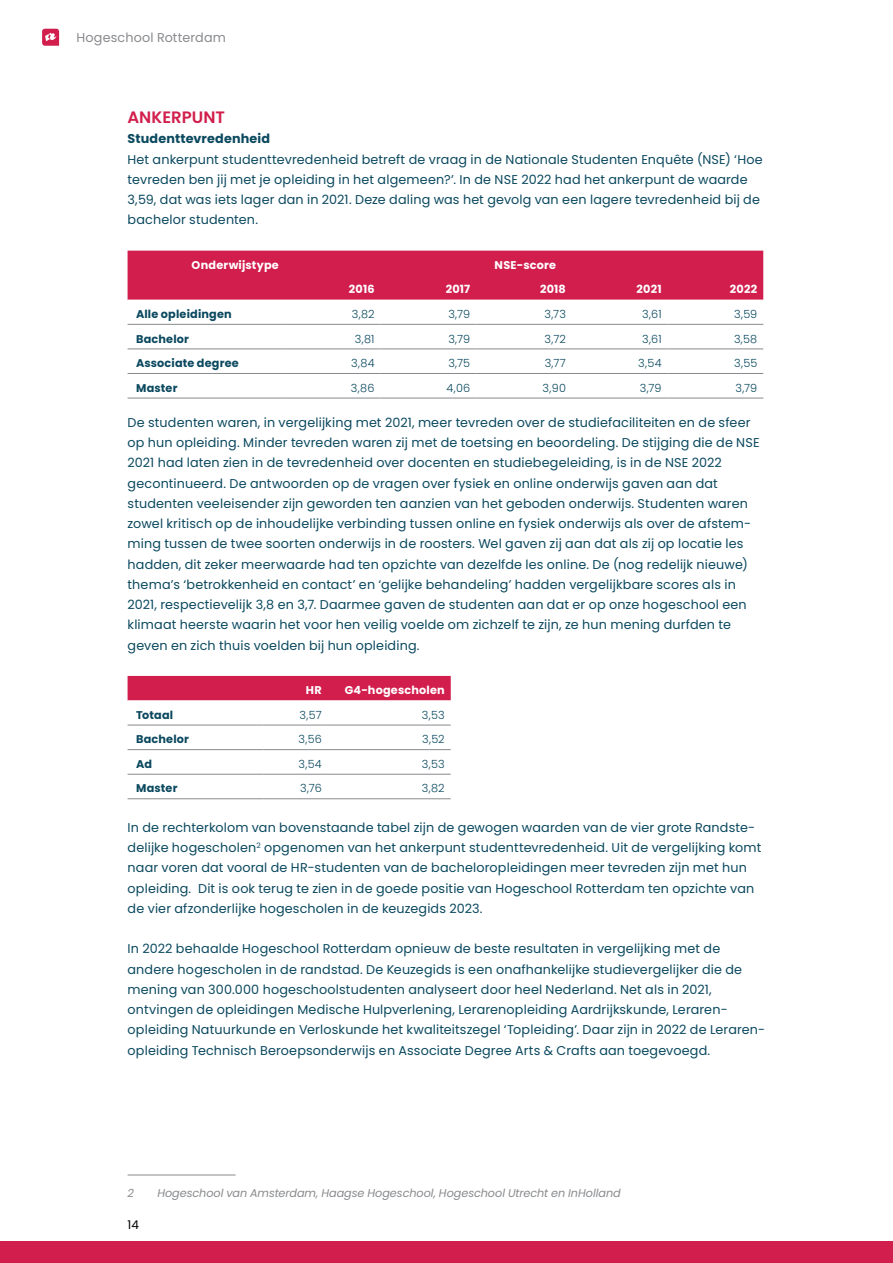
<style>
.page{position:relative;width:893px;height:1263px;background:#fff}
.page>*{position:absolute;margin:0;border:0;box-sizing:border-box;transform-origin:0 0}
.Kopje_rood_12pt{font:600 16.5px "Poppins";letter-spacing:-.005em;color:#d11e4d}
.Platte_tekst_poppins{font:12.75px/20.2px "Poppins";letter-spacing:.01em;color:#0b495f}
.t1{font:12.75px "Poppins";letter-spacing:.015em;color:#888a8d}
.Tussenkopje_vet_rood{font:700 12.75px "Poppins";letter-spacing:.01em;color:#0b495f}
.t2{font:12px "Poppins";color:#000}
.Tabel_brood{font:300 11.25px "Poppins";letter-spacing:.005em;color:#0b495f}
.Bijschriften_en_bron{font:italic 11.25px "Poppins";letter-spacing:-.005em;color:#888a8d}
.Tabel_brood-2{font:700 11.25px "Poppins";letter-spacing:.015em;color:#0b495f}
.Tabel_kop{font:700 11.25px "Poppins";letter-spacing:.015em;color:#fff}
</style>
<div class="page">
<svg style="left:42px;top:29px;width:17px;height:17px"></svg>
<div style="left:128px;top:251px;width:635px;height:49px;background:#d11e4d"></div>
<svg style="left:128px;top:323px;width:635px;height:75px"></svg>
<hr style="left:128px;top:324px;width:157px;height:1px;background:#888a8d">
<hr style="left:285px;top:324px;width:96px;height:1px;background:#888a8d">
<hr style="left:381px;top:324px;width:95px;height:1px;background:#888a8d">
<hr style="left:476px;top:324px;width:96px;height:1px;background:#888a8d">
<hr style="left:572px;top:324px;width:96px;height:1px;background:#888a8d">
<hr style="left:668px;top:324px;width:95px;height:1px;background:#888a8d">
<hr style="left:128px;top:348px;width:157px;height:1px;background:#888a8d">
<hr style="left:285px;top:348px;width:96px;height:1px;background:#888a8d">
<hr style="left:381px;top:348px;width:95px;height:1px;background:#888a8d">
<hr style="left:476px;top:348px;width:96px;height:1px;background:#888a8d">
<hr style="left:572px;top:348px;width:96px;height:1px;background:#888a8d">
<hr style="left:668px;top:348px;width:95px;height:1px;background:#888a8d">
<hr style="left:128px;top:373px;width:157px;height:1px;background:#888a8d">
<hr style="left:285px;top:373px;width:96px;height:1px;background:#888a8d">
<hr style="left:381px;top:373px;width:95px;height:1px;background:#888a8d">
<hr style="left:476px;top:373px;width:96px;height:1px;background:#888a8d">
<hr style="left:572px;top:373px;width:96px;height:1px;background:#888a8d">
<hr style="left:668px;top:373px;width:95px;height:1px;background:#888a8d">
<hr style="left:128px;top:398px;width:157px;height:1px;background:#888a8d">
<hr style="left:285px;top:398px;width:96px;height:1px;background:#888a8d">
<hr style="left:381px;top:398px;width:95px;height:1px;background:#888a8d">
<hr style="left:476px;top:398px;width:96px;height:1px;background:#888a8d">
<hr style="left:572px;top:398px;width:96px;height:1px;background:#888a8d">
<hr style="left:668px;top:398px;width:95px;height:1px;background:#888a8d">
<svg style="left:128px;top:676px;width:323px;height:98px"></svg>
<hr style="left:128px;top:725px;width:136px;height:1px;background:#888a8d">
<hr style="left:264px;top:725px;width:64px;height:1px;background:#888a8d">
<hr style="left:328px;top:725px;width:123px;height:1px;background:#888a8d">
<hr style="left:128px;top:749px;width:136px;height:1px;background:#888a8d">
<hr style="left:264px;top:749px;width:64px;height:1px;background:#888a8d">
<hr style="left:328px;top:749px;width:123px;height:1px;background:#888a8d">
<hr style="left:128px;top:774px;width:136px;height:1px;background:#888a8d">
<hr style="left:264px;top:774px;width:64px;height:1px;background:#888a8d">
<hr style="left:328px;top:774px;width:123px;height:1px;background:#888a8d">
<hr style="left:128px;top:798px;width:136px;height:1px;background:#888a8d">
<hr style="left:264px;top:798px;width:64px;height:1px;background:#888a8d">
<hr style="left:328px;top:798px;width:123px;height:1px;background:#888a8d">
<hr style="left:128px;top:1174px;width:108px;height:1px;background:#888a8d">
<div style="left:0;top:1242px;width:893px;height:21px;background:#d11e4d"></div>
<p class="t1" style="left:77px;top:30px;width:151px">Hogeschool Rotterdam</p>
<p class="Kopje_rood_12pt" style="left:128px;top:108px;width:99px">ANKERPUNT</p>
<p class="Tussenkopje_vet_rood" style="left:128px;top:131px;width:144px">Studenttevredenheid</p>
<p class="Platte_tekst_poppins" style="left:128px;top:149px;width:637px">Het ankerpunt studenttevredenheid betreft de vraag in de Nationale Studenten Enquête (NSE) ‘Hoe tevreden ben jij met je opleiding in het algemeen?’. In de NSE 2022 had het ankerpunt de waarde 3,59, dat was iets lager dan in 2021. Deze daling was het gevolg van een lagere tevredenheid bij de bachelor studenten.</p>
<p class="Tabel_kop" style="left:192px;top:258px;width:89px">Onderwijstype</p>
<p class="Tabel_kop" style="left:495px;top:258px;width:63px">NSE-score</p>
<p class="Tabel_kop" style="left:349px;top:283px;width:27px">2016</p>
<p class="Tabel_kop" style="left:446px;top:283px;width:26px">2017</p>
<p class="Tabel_kop" style="left:540px;top:283px;width:27px">2018</p>
<p class="Tabel_kop" style="left:637px;top:283px;width:27px">2021</p>
<p class="Tabel_kop" style="left:730px;top:283px;width:29px">2022</p>
<p class="Tabel_brood-2" style="left:136px;top:307px;width:97px">Alle opleidingen</p>
<p class="Tabel_brood" style="left:352px;top:307px;width:24px">3,82</p>
<p class="Tabel_brood" style="left:448px;top:307px;width:23px">3,79</p>
<p class="Tabel_brood" style="left:544px;top:307px;width:23px">3,73</p>
<p class="Tabel_brood" style="left:642px;top:307px;width:21px">3,61</p>
<p class="Tabel_brood" style="left:734px;top:307px;width:25px">3,59</p>
<p class="Tabel_brood-2" style="left:136px;top:332px;width:55px">Bachelor</p>
<p class="Tabel_brood" style="left:355px;top:332px;width:21px">3,81</p>
<p class="Tabel_brood" style="left:448px;top:332px;width:23px">3,79</p>
<p class="Tabel_brood" style="left:545px;top:332px;width:23px">3,72</p>
<p class="Tabel_brood" style="left:642px;top:332px;width:21px">3,61</p>
<p class="Tabel_brood" style="left:734px;top:332px;width:25px">3,58</p>
<p class="Tabel_brood-2" style="left:136px;top:357px;width:104px">Associate degree</p>
<p class="Tabel_brood" style="left:351px;top:357px;width:25px">3,84</p>
<p class="Tabel_brood" style="left:448px;top:357px;width:23px">3,75</p>
<p class="Tabel_brood" style="left:545px;top:357px;width:23px">3,77</p>
<p class="Tabel_brood" style="left:638px;top:357px;width:25px">3,54</p>
<p class="Tabel_brood" style="left:734px;top:357px;width:25px">3,55</p>
<p class="Tabel_brood-2" style="left:136px;top:381px;width:43px">Master</p>
<p class="Tabel_brood" style="left:351px;top:381px;width:25px">3,86</p>
<p class="Tabel_brood" style="left:446px;top:381px;width:25px">4,06</p>
<p class="Tabel_brood" style="left:543px;top:381px;width:25px">3,90</p>
<p class="Tabel_brood" style="left:640px;top:381px;width:23px">3,79</p>
<p class="Tabel_brood" style="left:735px;top:381px;width:23px">3,79</p>
<p class="Platte_tekst_poppins" style="left:128px;top:412px;width:634px">De studenten waren, in vergelijking met 2021, meer tevreden over de studiefaciliteiten en de sfeer op hun opleiding. Minder tevreden waren zij met de toetsing en beoordeling. De stijging die de NSE 2021 had laten zien in de tevredenheid over docenten en studiebegeleiding, is in de NSE 2022 gecontinueerd. De antwoorden op de vragen over fysiek en online onderwijs gaven aan dat studenten veeleisender zijn geworden ten aanzien van het geboden onderwijs. Studenten waren zowel kritisch op de inhoudelijke verbinding tussen online en fysiek onderwijs als over de afstem&shy;ming tussen de twee soorten onderwijs in de roosters. Wel gaven zij aan dat als zij op locatie les hadden, dit zeker meerwaarde had ten opzichte van dezelfde les online. De (nog redelijk nieuwe) thema’s ‘betrokkenheid en contact’ en ‘gelijke behandeling’ hadden vergelijkbare scores als in 2021, respectievelijk 3,8 en 3,7. Daarmee gaven de studenten aan dat er op onze hogeschool een klimaat heerste waarin het voor hen veilig voelde om zichzelf te zijn, ze hun mening durfden te geven en zich thuis voelden bij hun opleiding.</p>
<p class="Tabel_kop" style="left:306px;top:684px;width:17px">HR</p>
<p class="Tabel_kop" style="left:345px;top:684px;width:101px">G4-hogescholen</p>
<p class="Tabel_brood-2" style="left:136px;top:708px;width:39px">Totaal</p>
<p class="Tabel_brood" style="left:300px;top:708px;width:24px">3,57</p>
<p class="Tabel_brood" style="left:422px;top:708px;width:24px">3,53</p>
<p class="Tabel_brood-2" style="left:136px;top:733px;width:55px">Bachelor</p>
<p class="Tabel_brood" style="left:299px;top:733px;width:25px">3,56</p>
<p class="Tabel_brood" style="left:422px;top:733px;width:24px">3,52</p>
<p class="Tabel_brood-2" style="left:136px;top:757px;width:17px">Ad</p>
<p class="Tabel_brood" style="left:299px;top:757px;width:25px">3,54</p>
<p class="Tabel_brood" style="left:422px;top:757px;width:24px">3,53</p>
<p class="Tabel_brood-2" style="left:136px;top:782px;width:43px">Master</p>
<p class="Tabel_brood" style="left:300px;top:782px;width:23px">3,76</p>
<p class="Tabel_brood" style="left:422px;top:782px;width:24px">3,82</p>
<p class="Platte_tekst_poppins" style="left:128px;top:817px;width:635px">In de rechterkolom van bovenstaande tabel zijn de gewogen waarden van de vier grote Randste&shy;delijke hogescholen<sup>2</sup> opgenomen van het ankerpunt studenttevredenheid. Uit de vergelijking komt naar voren dat vooral de HR-studenten van de bacheloropleidingen meer tevreden zijn met hun opleiding. Dit is ook terug te zien in de goede positie van Hogeschool Rotterdam ten opzichte van de vier afzonderlijke hogescholen in de keuzegids 2023.</p>
<p class="Platte_tekst_poppins" style="left:128px;top:939px;width:639px">In 2022 behaalde Hogeschool Rotterdam opnieuw de beste resultaten in vergelijking met de andere hogescholen in de randstad. De Keuzegids is een onafhankelijke studievergelijker die de mening van 300.000 hogeschoolstudenten analyseert door heel Nederland. Net als in 2021, ontvingen de opleidingen Medische Hulpverlening, Lerarenopleiding Aardrijkskunde, Leraren&shy;opleiding Natuurkunde en Verloskunde het kwaliteitszegel ‘Topleiding’. Daar zijn in 2022 de Leraren&shy;opleiding Technisch Beroepsonderwijs en Associate Degree Arts &amp; Crafts aan toegevoegd.</p>
<p class="Bijschriften_en_bron" style="left:128px;top:1186px;width:8px">2</p>
<p class="Bijschriften_en_bron" style="left:157px;top:1186px;width:465px">Hogeschool van Amsterdam, Haagse Hogeschool, Hogeschool Utrecht en InHolland</p>
<p class="t2" style="left:128px;top:1218px;width:13px">14</p>
</div>
